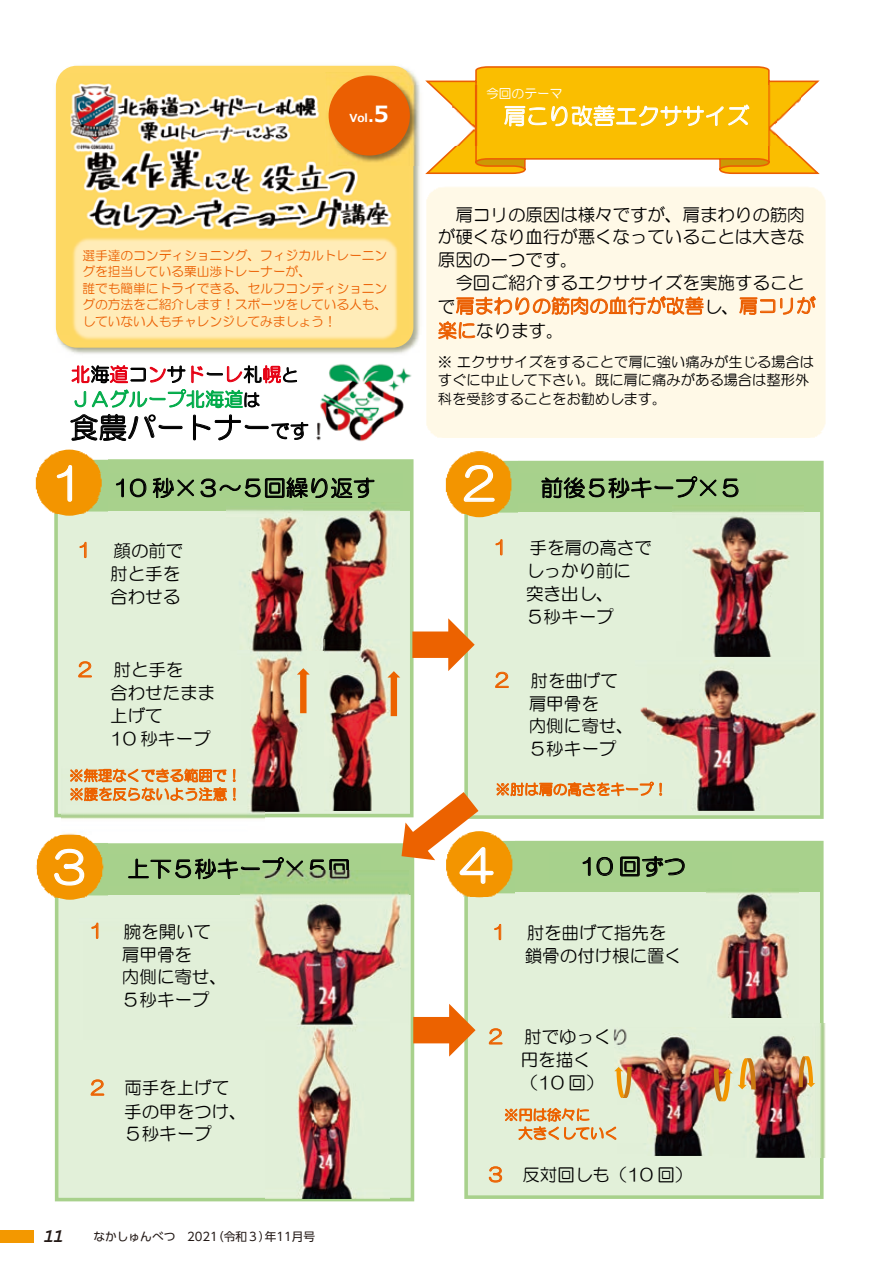
<style>
.page{position:relative;width:893px;height:1263px;background:#fff}
.page>*{position:absolute;margin:0;border:0;box-sizing:border-box;transform-origin:0 0}
.t1{font:44.4px "HG Maru Gothic MPRO";color:#fff}
.t2{font:28.5px "HG Maru Gothic MPRO";letter-spacing:.005em;color:#000}
.t3{font:22.35px "HG Maru Gothic MPRO";color:#000}
.t4{font:22.35px "HG Maru Gothic MPRO";color:#fff}
.t5{font:italic 700 19.2px "Courier New";color:#231916}
.t6{font:19.05px/24.8px "HG Maru Gothic MPRO";color:#00ab49}
.t7{font:19.05px "HG Maru Gothic MPRO";color:#eb5f02}
.t8{font:19.05px "HG Maru Gothic MPRO";color:#ec6200}
.t9{font:17.55px/22.6px "HG Maru Gothic MPRO";color:#000}
.t10{font:700 16.8px "Meiryo";color:#fff}
.t11{font:14.25px/18.6px "HG Maru Gothic MPRO";color:#000}
.t12{font:14.25px/18.9px "HG Maru Gothic MPRO";color:#ec6200}
.t13{font:12.75px/16.5px "HG Maru Gothic MPRO";color:#eb5f02}
.t14{font:12.75px "HG Maru Gothic MPRO";color:#fff}
.t15{font:11.7px "UD Shin Go Pro";color:#231916}
.t16{font:700 11.1px "Meiryo";color:#fff}
.s1{font-size:22.35px}
.s2{color:#e60013}
.s3{color:#000}
.s4{font-size:16.8px;color:#000}
.s5{font-size:19.05px}
.s6{font-size:17.55px;color:#000}
.s7{font-size:19.05px;color:#eb5f02}
</style>
<div class="page">
<div style="left:0;top:1230px;width:34px;height:13px;background:#f39800"></div>
<div style="left:56px;top:461px;width:356px;height:354px;background:#e2f0d9"></div>
<div style="left:54px;top:459px;width:360px;height:358px;border:4px solid #a8d18c"></div>
<div style="left:56px;top:461px;width:356px;height:49px;background:#a8d18c"></div>
<svg style="left:36px;top:450px;width:66px;height:66px"></svg>
<img style="left:35px;top:453px;width:72px;height:61px">
<img style="left:55px;top:65px;width:365px;height:289px">
<div style="left:56px;top:66px;width:357px;height:282px;background:#fed864;border-radius:21px"></div>
<div style="left:466px;top:842px;width:356px;height:355px;background:#e2f0d9"></div>
<div style="left:464px;top:841px;width:360px;height:358px;border:4px solid #a8d18c"></div>
<div style="left:466px;top:843px;width:356px;height:49px;background:#a8d18c"></div>
<img style="left:446px;top:835px;width:69px;height:61px">
<div style="left:57px;top:845px;width:355px;height:354px;background:#e2f0d9"></div>
<div style="left:55px;top:843px;width:359px;height:358px;border:4px solid #a8d18c"></div>
<div style="left:57px;top:845px;width:355px;height:49px;background:#a8d18c"></div>
<img style="left:36px;top:836px;width:71px;height:62px">
<div style="left:466px;top:463px;width:356px;height:354px;background:#e2f0d9"></div>
<div style="left:464px;top:461px;width:360px;height:358px;border:4px solid #a8d18c"></div>
<div style="left:466px;top:463px;width:356px;height:49px;background:#a8d18c"></div>
<img style="left:445px;top:453px;width:72px;height:61px">
<svg style="left:425px;top:66px;width:395px;height:108px"></svg>
<div style="left:430px;top:193px;width:396px;height:238px;background:#fff9e7"></div>
<img style="left:71px;top:83px;width:321px;height:148px">
<img style="left:73px;top:238px;width:325px;height:102px">
<div style="left:74px;top:247px;width:322px;height:82px;background:#ffecb8"></div>
<img style="left:453px;top:85px;width:347px;height:60px">
<img style="left:325px;top:72px;width:95px;height:94px">
<img style="left:336px;top:90px;width:74px;height:57px">
<div style="left:329px;top:75px;width:81px;height:81px;background:#eb5f02;border-radius:50%"></div>
<img style="left:510px;top:474px;width:7px;height:28px">
<img style="left:243px;top:870px;width:115px;height:1px">
<img style="left:226px;top:509px;width:77px;height:141px">
<img style="left:303px;top:502px;width:96px;height:149px">
<img style="left:250px;top:651px;width:57px;height:160px">
<img style="left:325px;top:640px;width:74px;height:171px">
<img style="left:672px;top:511px;width:132px;height:145px">
<img style="left:647px;top:668px;width:170px;height:142px">
<img style="left:241px;top:871px;width:167px;height:147px">
<img style="left:266px;top:1018px;width:123px;height:180px">
<img style="left:706px;top:891px;width:92px;height:127px">
<img style="left:615px;top:1029px;width:99px;height:126px">
<img style="left:746px;top:1023px;width:79px;height:134px">
<svg style="left:614px;top:1067px;width:18px;height:35px"></svg>
<img style="left:61px;top:766px;width:203px;height:68px">
<svg style="left:799px;top:1056px;width:16px;height:31px"></svg>
<svg style="left:714px;top:1056px;width:42px;height:50px"></svg>
<img style="left:241px;top:918px;width:23px;height:100px">
<img style="left:647px;top:780px;width:44px;height:18px">
<img style="left:615px;top:1106px;width:32px;height:36px">
<svg style="left:297px;top:668px;width:13px;height:45px"></svg>
<svg style="left:387px;top:671px;width:13px;height:45px"></svg>
<img style="left:83px;top:474px;width:24px;height:24px">
<img style="left:672px;top:535px;width:10px;height:106px">
<svg style="left:402px;top:792px;width:76px;height:68px"></svg>
<svg style="left:412px;top:618px;width:63px;height:53px"></svg>
<svg style="left:413px;top:1004px;width:63px;height:52px"></svg>
<img style="left:318px;top:364px;width:94px;height:78px">
<p class="t10" style="left:368px;top:104px;width:22px">.<span class="s1">5</span></p>
<p class="t16" style="left:349px;top:110px;width:20px">Vol</p>
<p class="t13" style="left:82px;top:247px;width:306px">選手達のコンディショニング、フィジカルトレーニングを担当している栗山渉トレーナーが、<br>誰でも簡単にトライできる、セルフコンディショニングの方法をご紹介します！スポーツをしている人も、していない人もチャレンジしてみましょう!</p>
<p class="t6" style="left:71px;top:362px;width:229px"><span class="s2">北</span><span class="s3">海</span><span class="s2">道</span><span class="s3">コ</span><span class="s2">ン</span><span class="s3">サ</span><span class="s2">ド</span><span class="s3">ー</span><span class="s2">レ</span><span class="s3">札</span><span class="s2">幌</span><span class="s4">と<br></span>ＪＡグループ北海道<span class="s4">は</span></p>
<h2 class="t2" style="left:70px;top:413px;width:241px">食農パートナー<span class="s5">です</span></h2>
<h1 class="t1" style="left:46px;top:461px;width:46px">１</h1>
<p class="t8" style="left:75px;top:540px;width:21px">１</p>
<p class="t3" style="left:113px;top:477px;width:263px">10 秒×３～５回繰り返す</p>
<p class="t9" style="left:114px;top:539px;width:71px">顔の前で</p>
<p class="t9" style="left:110px;top:562px;width:72px">肘と手を合わせる</p>
<p class="t8" style="left:75px;top:660px;width:21px">２</p>
<p class="t9" style="left:114px;top:658px;width:71px">肘と手を</p>
<p class="t9" style="left:110px;top:682px;width:106px">合わせたまま上げて<br>10 秒キープ</p>
<p class="t12" style="left:69px;top:766px;width:174px">※無理なくできる範囲で! ※腰を反らないよう注意!</p>
<h1 class="t1" style="left:47px;top:845px;width:46px">３</h1>
<p class="t8" style="left:87px;top:921px;width:21px">１</p>
<p class="t3" style="left:127px;top:857px;width:225px">上下５秒キープ×５回</p>
<p class="t9" style="left:124px;top:920px;width:89px">腕を開いて</p>
<p class="t9" style="left:122px;top:943px;width:106px">肩甲骨を<br>内側に寄せ、<br>５秒キープ</p>
<p class="t8" style="left:88px;top:1078px;width:21px">２</p>
<p class="t9" style="left:124px;top:1077px;width:106px">両手を上げて</p>
<p class="t9" style="left:124px;top:1100px;width:124px">手の甲をつけ、<br>５秒キープ</p>
<p class="t5" style="left:43px;top:1223px;width:23px">11</p>
<p class="t15" style="left:212px;top:1227px;width:105px">（令和３年） 11月号</p>
<p class="t15" style="left:94px;top:1227px;width:126px">なかしゅんべつ　2021</p>
<p class="t14" style="left:486px;top:87px;width:78px">今回のテーマ</p>
<p class="t4" style="left:504px;top:105px;width:247px">肩こり改善エクササイズ</p>
<p class="t9" style="left:438px;top:203px;width:368px;text-align:justify;text-indent:18px">肩コリの原因は様々ですが、肩まわりの筋肉が硬くなり血行が悪くなっていることは大きな原因の一つです。</p>
<p class="t9" style="left:455px;top:271px;width:351px">今回ご紹介するエクササイズを実施すること</p>
<p class="t7" style="left:438px;top:296px;width:379px"><span class="s6">で</span>肩まわりの筋肉の血行が改善<span class="s6">し、</span>肩コリが</p>
<p class="t9" style="left:438px;top:320px;width:127px"><span class="s7">楽に</span>なります。</p>
<p class="t11" style="left:438px;top:352px;width:378px">※ エクササイズをすることで肩に強い痛みが生じる場合はすぐに中止して下さい。既に肩に痛みがある場合は整形外科を受診することをお勧めします。</p>
<h1 class="t1" style="left:456px;top:461px;width:46px">２</h1>
<p class="t8" style="left:491px;top:538px;width:21px">１</p>
<p class="t3" style="left:541px;top:477px;width:202px">前後５秒キープ×５</p>
<p class="t9" style="left:530px;top:536px;width:124px">手を肩の高さで</p>
<p class="t9" style="left:526px;top:560px;width:106px">しっかり前に突き出し、<br>５秒キープ</p>
<p class="t8" style="left:492px;top:670px;width:21px">２</p>
<p class="t9" style="left:530px;top:669px;width:89px">肘を曲げて</p>
<p class="t9" style="left:529px;top:692px;width:106px">肩甲骨を<br>内側に寄せ、<br>５秒キープ</p>
<p class="t12" style="left:496px;top:780px;width:174px">※肘は肩の高さをキープ!</p>
<h1 class="t1" style="left:454px;top:843px;width:46px">４</h1>
<p class="t8" style="left:490px;top:922px;width:21px">１</p>
<p class="t3" style="left:580px;top:855px;width:107px">10 回ずつ</p>
<p class="t9" style="left:527px;top:921px;width:141px">肘を曲げて指先を</p>
<p class="t9" style="left:525px;top:944px;width:159px">鎖骨の付け根に置く</p>
<p class="t8" style="left:486px;top:1027px;width:21px">２</p>
<p class="t9" style="left:524px;top:1025px;width:106px">肘でゆっくり</p>
<p class="t9" style="left:521px;top:1048px;width:84px">円を描く（10 回(</p>
<p class="t12" style="left:518px;top:1105px;width:102px;line-height:18.5px;text-indent:-14px">※円は徐々に<br>大きくしていく</p>
<p class="t8" style="left:486px;top:1165px;width:21px">３</p>
<p class="t9" style="left:522px;top:1164px;width:171px">反対回しも（10 回(</p>
</div>
